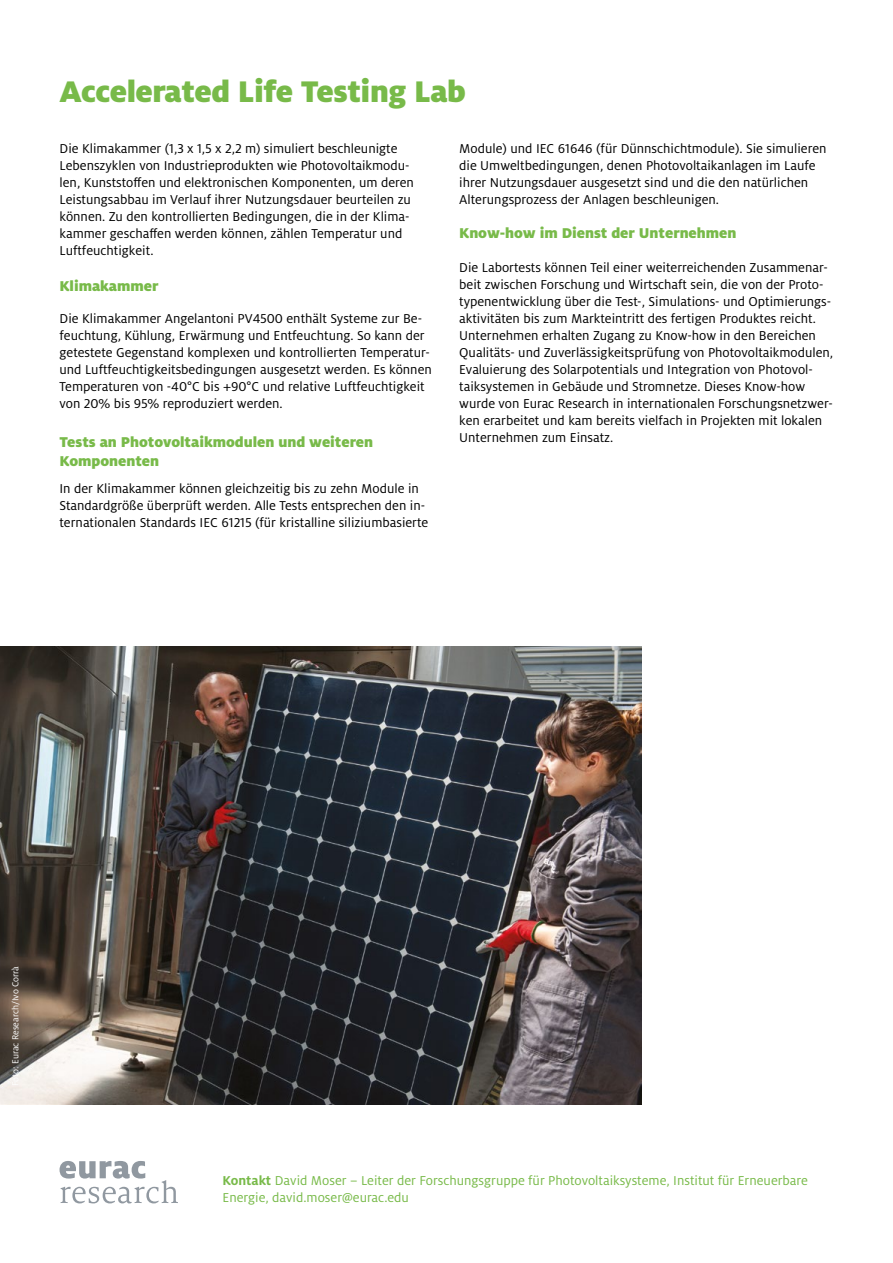
<style>
.page{position:relative;width:893px;height:1263px;background:#fff}
.page>*{position:absolute;margin:0;border:0;box-sizing:border-box;transform-origin:0 0}
.t1{font:900 33px "Milo Pro";letter-spacing:-.015em;color:#78ba49}
.t2{font:900 15.75px/19.2px "Milo Pro";letter-spacing:-.005em;color:#78ba49}
.t3{font:14.25px/17px "Milo Pro";color:#000}
.t4{font:14.25px/17px "Milo Pro";color:#78ba49}
.t5{font:9.75px "Milo Pro";color:#fff}
.s1{font-weight:700}
</style>
<div class="page">
<img style="left:0;top:646px;width:641px;height:459px">
<svg style="left:60px;top:1161px;width:118px;height:42px"></svg>
<h1 class="t1" style="left:60px;top:72px;width:408px">Accelerated Life Testing Lab</h1>
<p class="t3" style="left:60px;top:140px;width:356px">Die Klimakammer (1,3 x 1,5 x 2,2 m) simuliert beschleunigte Lebenszyklen von Industrieprodukten wie Photovoltaikmodu&shy;len, Kunststoffen und elektronischen Komponenten, um deren Leistungsabbau im Verlauf ihrer Nutzungsdauer beurteilen zu können. Zu den kontrollierten Bedingungen, die in der Klima&shy;kammer geschaffen werden können, zählen Temperatur und Luftfeuchtigkeit.</p>
<p class="t2" style="left:60px;top:277px;width:100px">Klimakammer</p>
<p class="t3" style="left:60px;top:310px;width:374px">Die Klimakammer Angelantoni PV4500 enthält Systeme zur Be&shy;feuchtung, Kühlung, Erwärmung und Entfeuchtung. So kann der getestete Gegenstand komplexen und kontrollierten Temperatur&shy;und Luftfeuchtigkeitsbedingungen ausgesetzt werden. Es können Temperaturen von -40°C bis +90°C und relative Luftfeuchtigkeit von 20% bis 95% reproduziert werden.</p>
<p class="t2" style="left:60px;top:432px;width:315px">Tests an Photovoltaikmodulen und weiteren<br>Komponenten</p>
<p class="t3" style="left:60px;top:480px;width:370px">In der Klimakammer können gleichzeitig bis zu zehn Module in<br>Standardgröße überprüft werden. Alle Tests entsprechen den in&shy;ternationalen Standards IEC 61215 (für kristalline siliziumbasierte</p>
<p class="t3" style="left:459px;top:140px;width:369px">Module) und IEC 61646 (für Dünnschichtmodule). Sie simulieren die Umweltbedingungen, denen Photovoltaikanlagen im Laufe ihrer Nutzungsdauer ausgesetzt sind und die den natürlichen Alterungsprozess der Anlagen beschleunigen.</p>
<p class="t2" style="left:459px;top:223px;width:279px">Know-how im Dienst der Unternehmen</p>
<p class="t3" style="left:459px;top:259px;width:376px">Die Labortests können Teil einer weiterreichenden Zusammenar&shy;beit zwischen Forschung und Wirtschaft sein, die von der Proto&shy;typenentwicklung über die Test-, Simulations- und Optimierungs&shy;aktivitäten bis zum Markteintritt des fertigen Produktes reicht.<br>Unternehmen erhalten Zugang zu Know-how in den Bereichen Qualitäts- und Zuverlässigkeitsprüfung von Photovoltaikmodulen, Evaluierung des Solarpotentials und Integration von Photovol&shy;taiksystemen in Gebäude und Stromnetze. Dieses Know-how wurde von Eurac Research in internationalen Forschungsnetzwer&shy;ken erarbeitet und kam bereits vielfach in Projekten mit lokalen Unternehmen zum Einsatz.</p>
<p class="t5" style="left:10px;top:1086px;width:122px;rotate:-90deg">Foto: Eurac Research/Ivo Corrà</p>
<p class="t4" style="left:223px;top:1172px;width:587px"><span class="s1">Kontakt</span> David Moser – Leiter der Forschungsgruppe für Photovoltaiksysteme, Institut für Erneuerbare<br>Energie, david.moser@eurac.edu</p>
</div>
